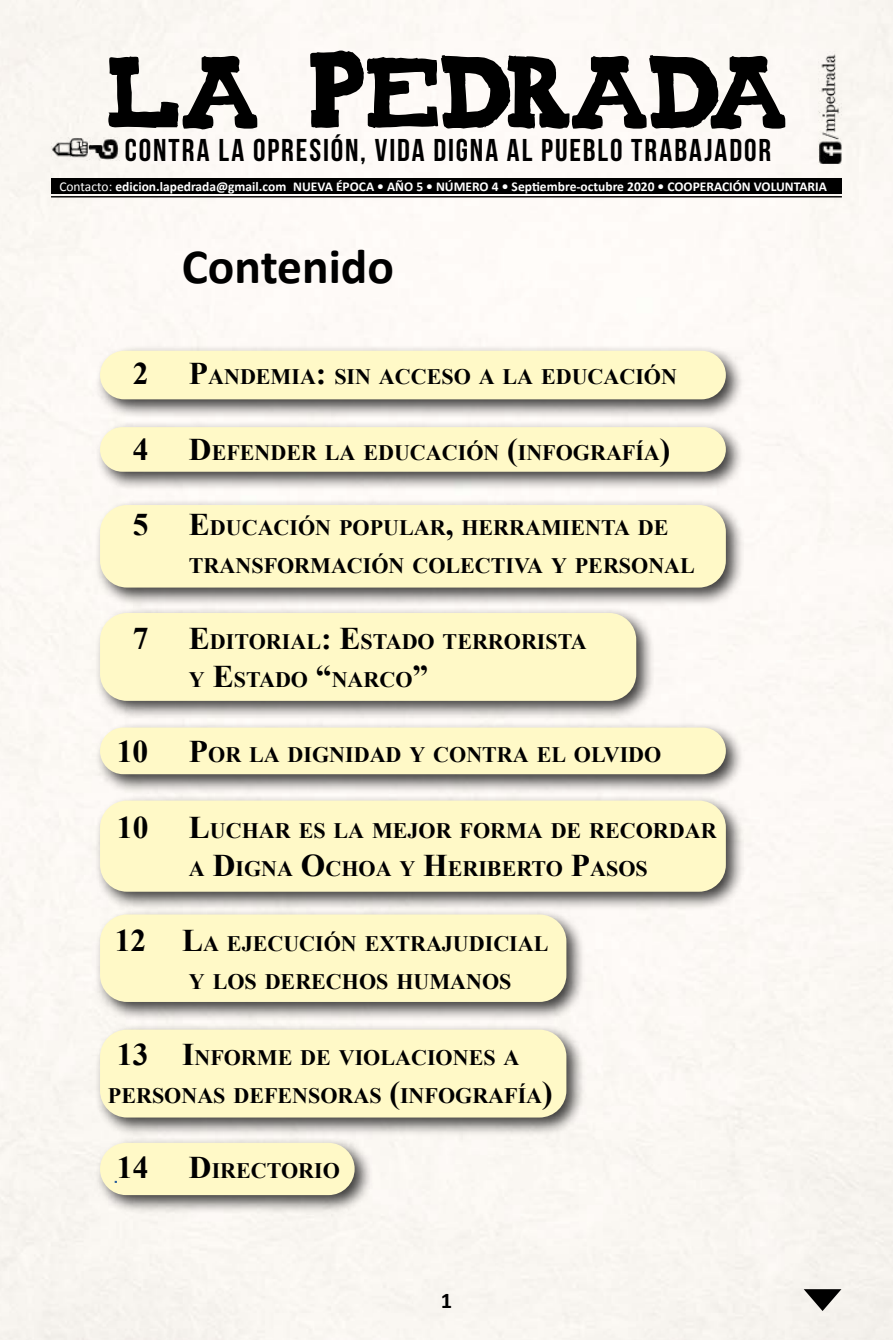
<style>
.page{position:relative;width:893px;height:1340px;background:#fff}
.page>*{position:absolute;margin:0;border:0;box-sizing:border-box;transform-origin:0 0}
.t1{font:103.5px "Mexican Knappett";letter-spacing:-.055em;color:#000}
.t2{font:63px "Simple Direction Arrows";color:#000}
.t3{font:700 49.5px "Calibri";color:#000}
.t4{font:31.5px "Bebas Neue";letter-spacing:.06em;color:#000}
.t5{font:700 31.5px "Times New Roman";color:#000}
.t6{font:700 22.5px "Calibri";color:#000}
.t7{font:700 22.05px/37.8px "Times New Roman";color:#000}
.t8{font:700 13.5px "Calibri";color:#fff}
.s1{font-weight:400}
.s2{font-size:31.5px}
</style>
<div class="page">
<img style="left:818px;top:51px;width:24px;height:114px">
<div style="left:51px;top:178px;width:791px;height:16px;background:#000"></div>
<hr style="left:51px;top:196px;width:791px;height:1px;background:#000">
<div style="left:95px;top:344px;width:650px;height:75px;background:#000;opacity:.75"></div>
<div style="left:100px;top:351px;width:626px;height:48px;background:#fff9c7;border-radius:24px"></div>
<div style="left:95px;top:421px;width:650px;height:69px;background:#000;opacity:.75"></div>
<div style="left:100px;top:427px;width:626px;height:45px;background:#fff9c7;border-radius:22px"></div>
<div style="left:94px;top:606px;width:561px;height:114px;background:#000;opacity:.75"></div>
<div style="left:100px;top:613px;width:536px;height:88px;background:#fff9c7;border-radius:27px"></div>
<div style="left:94px;top:498px;width:651px;height:108px;background:#000;opacity:.75"></div>
<div style="left:100px;top:505px;width:626px;height:82px;background:#fff9c7;border-radius:27px"></div>
<div style="left:95px;top:721px;width:650px;height:72px;background:#000;opacity:.75"></div>
<div style="left:100px;top:727px;width:626px;height:47px;background:#fff9c7;border-radius:23px"></div>
<div style="left:94px;top:794px;width:651px;height:117px;background:#000;opacity:.75"></div>
<div style="left:100px;top:800px;width:626px;height:91px;background:#fff9c7;border-radius:27px"></div>
<div style="left:94px;top:908px;width:491px;height:113px;background:#000;opacity:.75"></div>
<div style="left:100px;top:914px;width:466px;height:87px;background:#fff9c7;border-radius:27px"></div>
<div style="left:94px;top:1023px;width:491px;height:113px;background:#000;opacity:.75"></div>
<div style="left:100px;top:1029px;width:466px;height:88px;background:#fff9c7;border-radius:27px"></div>
<div style="left:95px;top:1136px;width:279px;height:78px;background:#000;opacity:.75"></div>
<div style="left:100px;top:1142px;width:255px;height:53px;background:#fff9c7;border-radius:26px"></div>
<img style="left:51px;top:137px;width:69px;height:23px">
<h1 class="t1" style="left:104px;top:32px;width:687px">LA PEDRADA</h1>
<h3 class="t4" style="left:125px;top:133px;width:648px">CONTRA LA OPRESIÓN, VIDA DIGNA AL PUEBLO TRABAJADOR</h3>
<p class="t8" style="left:59px;top:178px;width:769px"><span class="s1">Contacto:</span> edicion.lapedrada@gmail.com NUEVA ÉPOCA • AÑO 5 • NÚMERO 4 • Septiembre-octubre 2020 • COOPERACIÓN VOLUNTARIA</p>
<h3 class="t3" style="left:182px;top:234px;width:214px">Contenido</h3>
<h3 class="t5" style="left:133px;top:352px;width:17px">2</h3>
<p class="t7" style="left:189px;top:357px;width:490px"><span class="s2">P</span>ANDEMIA<span class="s2">:</span> SIN ACCESO A LA EDUCACIÓN</p>
<h3 class="t5" style="left:133px;top:427px;width:38px">4 D</h3>
<p class="t7" style="left:212px;top:433px;width:460px">EFENDER LA EDUCACIÓN <span class="s2">(</span>INFOGRAFÍA<span class="s2">)</span></p>
<h3 class="t5" style="left:133px;top:503px;width:37px">5 E</h3>
<p class="t7" style="left:189px;top:508px;width:507px;text-align:center">DUCACIÓN POPULAR<span class="s2">,</span> HERRAMIENTA DE<br>TRANSFORMACIÓN COLECTIVA Y PERSONAL</p>
<h3 class="t5" style="left:133px;top:616px;width:37px">7 E</h3>
<p class="t7" style="left:189px;top:622px;width:399px;text-indent:21px">DITORIAL<span class="s2">: E</span>STADO TERRORISTA<br>Y <span class="s2">E</span>STADO <span class="s2">“</span>NARCO<span class="s2">”</span></p>
<h3 class="t5" style="left:117px;top:730px;width:33px">10</h3>
<p class="t7" style="left:189px;top:735px;width:474px"><span class="s2">P</span>OR LA DIGNIDAD Y CONTRA EL OLVIDO</p>
<h3 class="t5" style="left:117px;top:805px;width:53px">10 L</h3>
<p class="t7" style="left:189px;top:811px;width:529px;text-indent:21px">UCHAR ES LA MEJOR FORMA DE RECORDAR<br>A <span class="s2">D</span>IGNA <span class="s2">O</span>CHOA Y <span class="s2">H</span>ERIBERTO <span class="s2">P</span>ASOS</p>
<p class="t7" style="left:189px;top:924px;width:361px;text-indent:-74px"><span class="s2">12 L</span>A EJECUCIÓN EXTRAJUDICIAL<br>Y LOS DERECHOS HUMANOS</p>
<p class="t7" style="left:108px;top:1038px;width:446px;text-indent:9px"><span class="s2">13 I</span>NFORME DE VIOLACIONES A<br>PERSONAS DEFENSORAS <span class="s2">(</span>INFOGRAFÍA<span class="s2">)</span></p>
<h3 class="t5" style="left:117px;top:1145px;width:54px">14 D</h3>
<p class="t7" style="left:212px;top:1151px;width:130px">IRECTORIO</p>
<p class="t6" style="left:441px;top:1286px;width:13px">1</p>
<h2 class="t2" style="left:800px;top:1265px;width:46px">k</h2>
</div>
